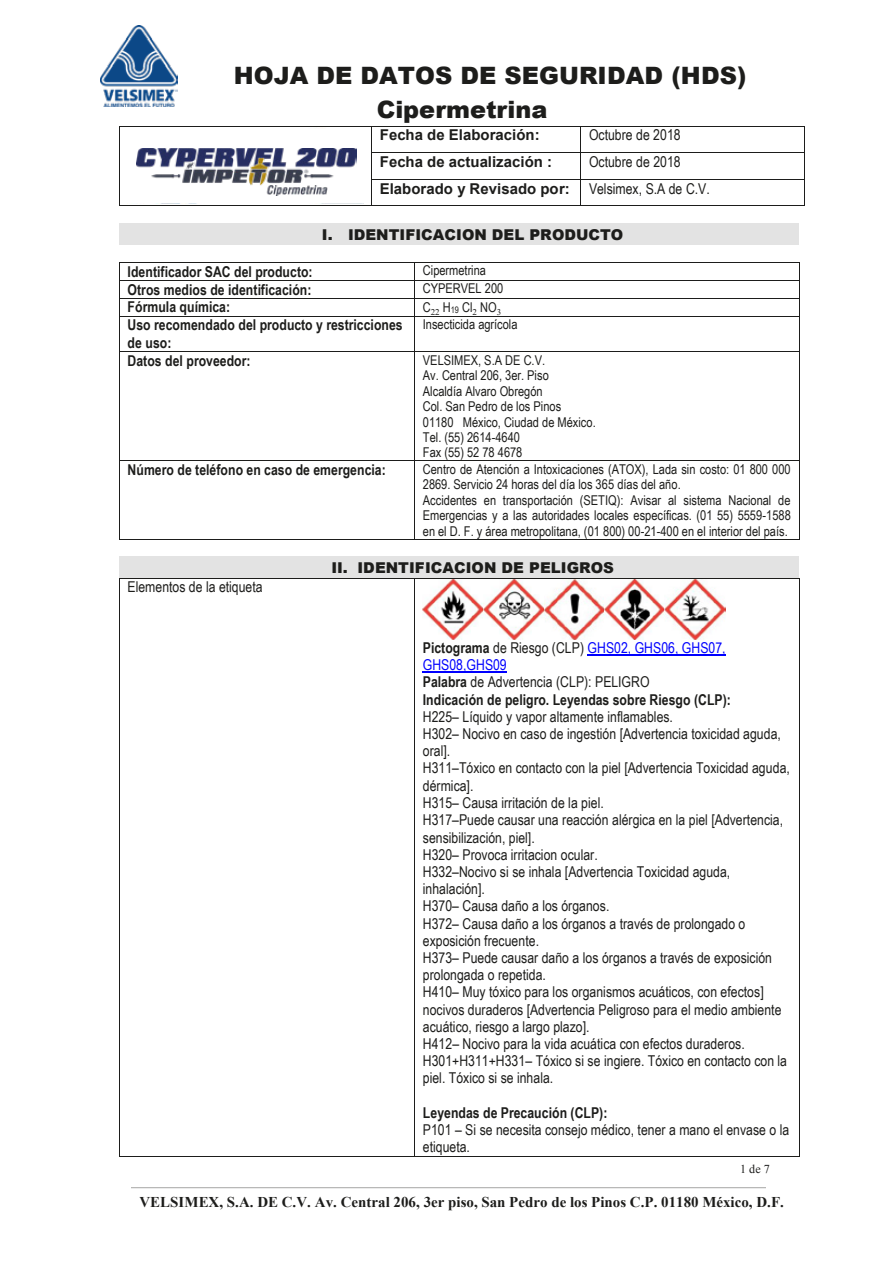
<style>
.page{position:relative;width:893px;height:1263px;background:#fff}
.page>*{position:absolute;margin:0;border:0;box-sizing:border-box;transform-origin:0 0}
.t1{font:900 24px/34px "Arial";color:#1d1d1b}
.t2{font:15px/17.2px "Arial Narrow";color:#1d1d1b}
.t3{font:700 15px/17.2px "Arial Narrow";letter-spacing:.005em;color:#1d1d1b}
.t4{font:700 15px "Times New Roman";color:#1d1d1b}
.t5{font:700 15px "Arial";color:#1d1d1b}
.t6{font:900 15px "Arial";color:#1d1d1b}
.t7{font:13.5px/15.5px "Arial Narrow";color:#1d1d1b}
.t8{font:12px "Times New Roman";color:#1d1d1b}
.s1{font-size:9px}
.s2{font-weight:400}
.s3{font-weight:400;color:#00f}
</style>
<div class="page">
<hr style="left:132px;top:1187px;width:633px;height:1px;background:#b8b8b7">
<hr style="left:132px;top:1188px;width:633px;height:1px;background:#ebebeb">
<img style="left:101px;top:25px;width:76px;height:81px">
<img style="left:128px;top:203px;width:236px;height:3px">
<hr style="left:120px;top:126px;width:251px;height:1px;background:#1d1d1b">
<hr style="left:372px;top:126px;width:209px;height:1px;background:#1d1d1b">
<hr style="left:581px;top:126px;width:223px;height:1px;background:#1d1d1b">
<hr style="left:372px;top:152px;width:209px;height:1px;background:#1d1d1b">
<hr style="left:581px;top:152px;width:223px;height:1px;background:#1d1d1b">
<hr style="left:372px;top:179px;width:209px;height:1px;background:#1d1d1b">
<hr style="left:581px;top:179px;width:223px;height:1px;background:#1d1d1b">
<svg style="left:119px;top:126px;width:1px;height:80px"></svg>
<hr style="left:120px;top:206px;width:251px;height:1px;background:#1d1d1b">
<svg style="left:371px;top:126px;width:1px;height:80px"></svg>
<hr style="left:372px;top:206px;width:209px;height:1px;background:#1d1d1b">
<hr style="left:581px;top:206px;width:223px;height:1px;background:#1d1d1b">
<svg style="left:804px;top:126px;width:1px;height:80px"></svg>
<div style="left:120px;top:224px;width:8px;height:21px;background:#e3e3e3"></div>
<div style="left:791px;top:224px;width:8px;height:21px;background:#e3e3e3"></div>
<div style="left:128px;top:224px;width:663px;height:21px;background:#e3e3e3"></div>
<hr style="left:120px;top:262px;width:294px;height:1px;background:#1d1d1b">
<hr style="left:415px;top:262px;width:384px;height:1px;background:#1d1d1b">
<hr style="left:120px;top:280px;width:294px;height:1px;background:#1d1d1b">
<hr style="left:415px;top:280px;width:384px;height:1px;background:#1d1d1b">
<hr style="left:120px;top:298px;width:294px;height:1px;background:#1d1d1b">
<hr style="left:415px;top:298px;width:384px;height:1px;background:#1d1d1b">
<svg style="left:119px;top:262px;width:1px;height:55px"></svg>
<hr style="left:120px;top:316px;width:294px;height:1px;background:#1d1d1b">
<svg style="left:414px;top:262px;width:1px;height:55px"></svg>
<hr style="left:415px;top:316px;width:384px;height:1px;background:#1d1d1b">
<svg style="left:799px;top:262px;width:1px;height:55px"></svg>
<hr style="left:119px;top:317px;width:1px;height:34px;background:#1d1d1b">
<hr style="left:414px;top:317px;width:1px;height:34px;background:#1d1d1b">
<hr style="left:799px;top:317px;width:1px;height:34px;background:#1d1d1b">
<hr style="left:120px;top:351px;width:294px;height:1px;background:#1d1d1b">
<hr style="left:415px;top:351px;width:384px;height:1px;background:#1d1d1b">
<hr style="left:119px;top:352px;width:1px;height:108px;background:#1d1d1b">
<hr style="left:414px;top:352px;width:1px;height:108px;background:#1d1d1b">
<hr style="left:799px;top:352px;width:1px;height:108px;background:#1d1d1b">
<hr style="left:120px;top:460px;width:294px;height:1px;background:#1d1d1b">
<hr style="left:415px;top:460px;width:384px;height:1px;background:#1d1d1b">
<hr style="left:119px;top:461px;width:1px;height:78px;background:#1d1d1b">
<hr style="left:120px;top:539px;width:294px;height:1px;background:#1d1d1b">
<hr style="left:414px;top:461px;width:1px;height:78px;background:#1d1d1b">
<hr style="left:415px;top:539px;width:384px;height:1px;background:#1d1d1b">
<hr style="left:799px;top:461px;width:1px;height:78px;background:#1d1d1b">
<div style="left:120px;top:556px;width:8px;height:22px;background:#e3e3e3"></div>
<div style="left:791px;top:556px;width:8px;height:22px;background:#e3e3e3"></div>
<div style="left:128px;top:556px;width:663px;height:22px;background:#e3e3e3"></div>
<img style="left:423px;top:579px;width:121px;height:60px">
<img style="left:544px;top:580px;width:60px;height:59px">
<img style="left:604px;top:579px;width:122px;height:60px">
<hr style="left:588px;top:655px;width:138px;height:1px;background:#00f">
<hr style="left:423px;top:672px;width:84px;height:1px;background:#00f">
<hr style="left:121px;top:578px;width:293px;height:1px;background:#1d1d1b">
<hr style="left:415px;top:578px;width:384px;height:1px;background:#1d1d1b">
<hr style="left:119px;top:578px;width:1px;height:578px;background:#1d1d1b">
<hr style="left:120px;top:1156px;width:294px;height:1px;background:#1d1d1b">
<hr style="left:414px;top:578px;width:1px;height:578px;background:#1d1d1b">
<hr style="left:415px;top:1156px;width:384px;height:1px;background:#1d1d1b">
<hr style="left:799px;top:578px;width:1px;height:578px;background:#1d1d1b">
<img style="left:136px;top:148px;width:221px;height:47px">
<h1 class="t1" style="left:377px;top:58px;width:371px;text-indent:-143px">HOJA DE DATOS DE SEGURIDAD (HDS)<br>Cipermetrina</h1>
<p class="t5" style="left:380px;top:125px;width:161px">Fecha de Elaboración:</p>
<p class="t2" style="left:589px;top:126px;width:93px">Octubre de 2018</p>
<p class="t5" style="left:380px;top:152px;width:174px">Fecha de actualización :</p>
<p class="t2" style="left:589px;top:152px;width:93px">Octubre de 2018</p>
<p class="t5" style="left:380px;top:178px;width:191px">Elaborado y Revisado por:</p>
<p class="t2" style="left:589px;top:179px;width:122px">Velsimex, S.A de C.V.</p>
<p class="t6" style="left:322px;top:224px;width:303px">I. IDENTIFICACION DEL PRODUCTO</p>
<p class="t3" style="left:128px;top:262px;width:186px">Identificador SAC del producto:</p>
<p class="t7" style="left:423px;top:262px;width:65px">Cipermetrina</p>
<p class="t3" style="left:128px;top:280px;width:185px">Otros medios de identificación:</p>
<p class="t7" style="left:423px;top:280px;width:82px">CYPERVEL 200</p>
<p class="t3" style="left:128px;top:298px;width:104px">Fórmula química:</p>
<p class="t7" style="left:423px;top:299px;width:80px">C H<span class="s1">19</span> Cl NO✓</p>
<p class="t3" style="left:128px;top:316px;width:277px">Uso recomendado del producto y restricciones de uso:</p>
<p class="t7" style="left:423px;top:316px;width:96px">Insecticida agrícola</p>
<p class="t3" style="left:128px;top:351px;width:124px">Datos del proveedor:</p>
<p class="t7" style="left:423px;top:352px;width:174px">VELSIMEX, S.A DE C.V.<br>Av. Central 206, 3er. Piso<br>Alcaldía Alvaro Obregón<br>Col. San Pedro de los Pinos<br>01180 México, Ciudad de México.<br>Tel. (55) 2614-4640<br>Fax (55) 52 78 4678</p>
<p class="t3" style="left:128px;top:460px;width:260px">Número de teléfono en caso de emergencia:</p>
<p class="t7" style="left:423px;top:461px;width:370px">Centro de Atención a Intoxicaciones (ATOX), Lada sin costo: 01 800 000<br>2869. Servicio 24 horas del día los 365 días del año.<br>Accidentes en transportación (SETIQ): Avisar al sistema Nacional de Emergencias y a las autoridades locales específicas. (01 55) 5559-1588 en el D. F. y área metropolitana, (01 800) 00-21-400 en el interior del país.</p>
<p class="t6" style="left:331px;top:557px;width:284px">II. IDENTIFICACION DE PELIGROS</p>
<p class="t2" style="left:128px;top:578px;width:137px">Elementos de la etiqueta</p>
<p class="t3" style="left:423px;top:638px;width:309px">Pictograma <span class="s2">de Riesgo (CLP)</span> <span class="s3">GHS02, GHS06, GHS07, GHS08,GHS09<br></span>Palabra <span class="s2">de Advertencia (CLP): PELIGRO<br></span>Indicación de peligro. Leyendas sobre Riesgo (CLP):</p>
<p class="t2" style="left:423px;top:707px;width:369px">H225– Líquido y vapor altamente inflamables.<br>H302– Nocivo en caso de ingestión [Advertencia toxicidad aguda, oral].<br>H311–Tóxico en contacto con la piel [Advertencia Toxicidad aguda, dérmica].<br>H315– Causa irritación de la piel.<br>H317–Puede causar una reacción alérgica en la piel [Advertencia, sensibilización, piel].<br>H320– Provoca irritacion ocular.<br>H332–Nocivo si se inhala [Advertencia Toxicidad aguda, inhalación].<br>H370– Causa daño a los órganos.<br>H372– Causa daño a los órganos a través de prolongado o exposición frecuente.<br>H373– Puede causar daño a los órganos a través de exposición prolongada o repetida.<br>H410– Muy tóxico para los organismos acuáticos, con efectos] nocivos duraderos [Advertencia Peligroso para el medio ambiente acuático, riesgo a largo plazo].<br>H412– Nocivo para la vida acuática con efectos duraderos.<br>H301+H311+H331– Tóxico si se ingiere. Tóxico en contacto con la piel. Tóxico si se inhala.</p>
<p class="t3" style="left:423px;top:1103px;width:186px">Leyendas de Precaución (CLP):</p>
<p class="t2" style="left:423px;top:1121px;width:368px">P101 – Si se necesita consejo médico, tener a mano el envase o la etiqueta.</p>
<p class="t8" style="left:740px;top:1160px;width:31px">1 de 7</p>
<p class="t4" style="left:140px;top:1191px;width:646px">VELSIMEX, S.A. DE C.V. Av. Central 206, 3er piso, San Pedro de los Pinos C.P. 01180 México, D.F.</p>
</div>
